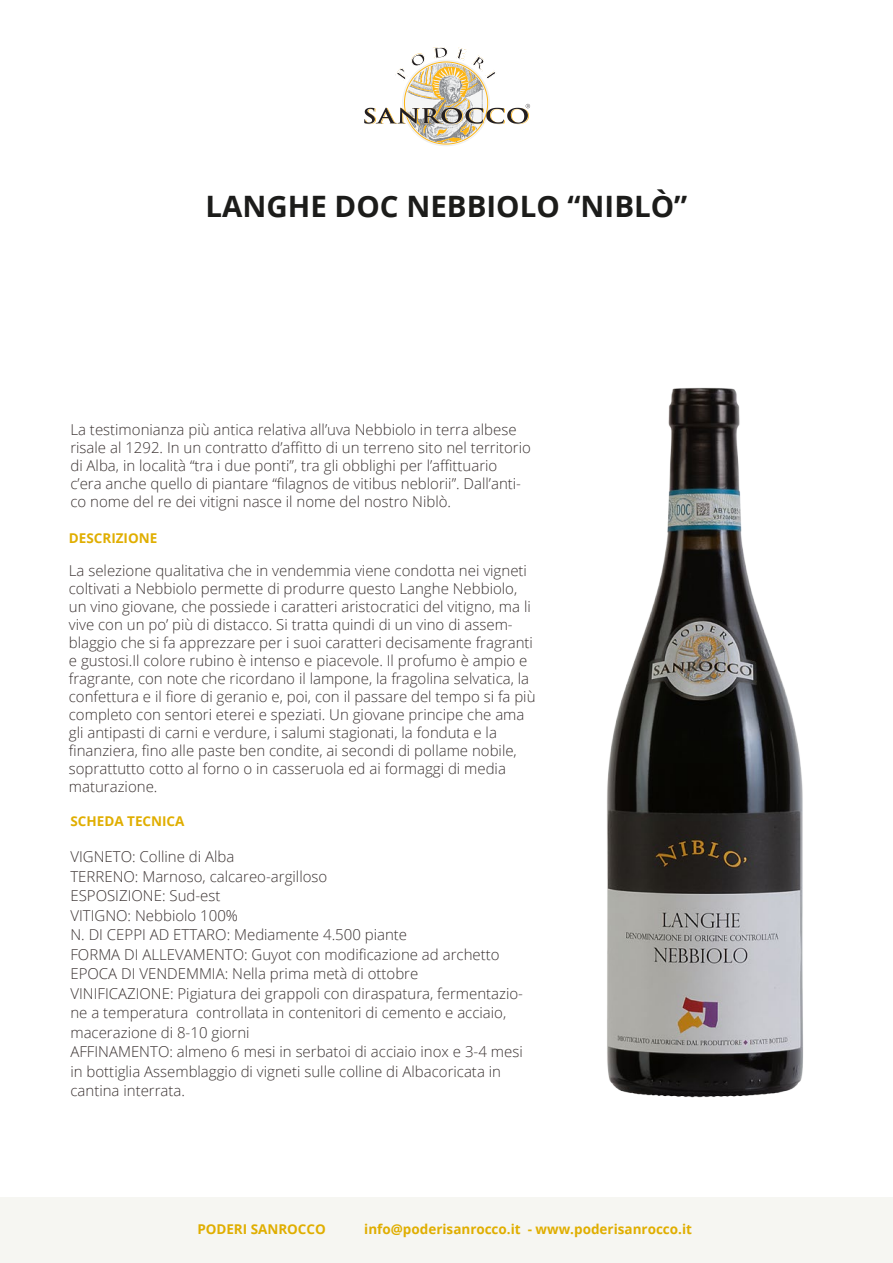
<style>
.page{position:relative;width:893px;height:1263px;background:#fff}
.page>*{position:absolute;margin:0;border:0;box-sizing:border-box;transform-origin:0 0}
.t1{font:700 29.55px "Open Sans";color:#1c1c1a}
.t2{font:300 15px/18px "Open Sans";color:#3c3433}
.t3{font:700 13.5px "Open Sans";color:#e0ae00}
</style>
<div class="page">
<div style="left:0;top:1197px;width:893px;height:66px;background:#f6f6f2"></div>
<svg style="left:364px;top:47px;width:166px;height:98px"></svg>
<img style="left:607px;top:387px;width:196px;height:711px">
<h1 class="t1" style="left:206px;top:185px;width:483px">LANGHE DOC NEBBIOLO “NIBLÒ”</h1>
<p class="t2" style="left:70px;top:420px;width:462px">La testimonianza più antica relativa all’uva Nebbiolo in terra albese risale al 1292. In un contratto d’affitto di un terreno sito nel territorio di Alba, in località “tra i due ponti”, tra gli obblighi per l’affittuario c’era anche quello di piantare “filagnos de vitibus neblorii”. Dall’anti&shy;co nome del re dei vitigni nasce il nome del nostro Niblò.</p>
<p class="t3" style="left:69px;top:529px;width:90px">DESCRIZIONE</p>
<p class="t2" style="left:69px;top:561px;width:468px">La selezione qualitativa che in vendemmia viene condotta nei vigneti coltivati a Nebbiolo permette di produrre questo Langhe Nebbiolo, un vino giovane, che possiede i caratteri aristocratici del vitigno, ma li vive con un po’ più di distacco. Si tratta quindi di un vino di assem&shy;blaggio che si fa apprezzare per i suoi caratteri decisamente fragranti e gustosi.Il colore rubino è intenso e piacevole. Il profumo è ampio e fragrante, con note che ricordano il lampone, la fragolina selvatica, la confettura e il fiore di geranio e, poi, con il passare del tempo si fa più completo con sentori eterei e speziati. Un giovane principe che ama gli antipasti di carni e verdure, i salumi stagionati, la fonduta e la finanziera, fino alle paste ben condite, ai secondi di pollame nobile, soprattutto cotto al forno o in casseruola ed ai formaggi di media maturazione.</p>
<p class="t3" style="left:70px;top:812px;width:116px">SCHEDA TECNICA</p>
<p class="t2" style="left:70px;top:846px;width:454px;line-height:19.5px">VIGNETO: Colline di Alba<br>TERRENO: Marnoso, calcareo-argilloso<br>ESPOSIZIONE: Sud-est<br>VITIGNO: Nebbiolo 100%<br>N. DI CEPPI AD ETTARO: Mediamente 4.500 piante<br>FORMA DI ALLEVAMENTO: Guyot con modificazione ad archetto EPOCA DI VENDEMMIA: Nella prima metà di ottobre VINIFICAZIONE: Pigiatura dei grappoli con diraspatura, fermentazio&shy;ne a temperatura controllata in contenitori di cemento e acciaio, macerazione di 8-10 giorni<br>AFFINAMENTO: almeno 6 mesi in serbatoi di acciaio inox e 3-4 mesi in bottiglia Assemblaggio di vigneti sulle colline di Albacoricata in cantina interrata.</p>
<p class="t3" style="left:197px;top:1219px;width:130px">PODERI SANROCCO</p>
<p class="t3" style="left:364px;top:1219px;width:329px">info@poderisanrocco.it - www.poderisanrocco.it</p>
</div>
